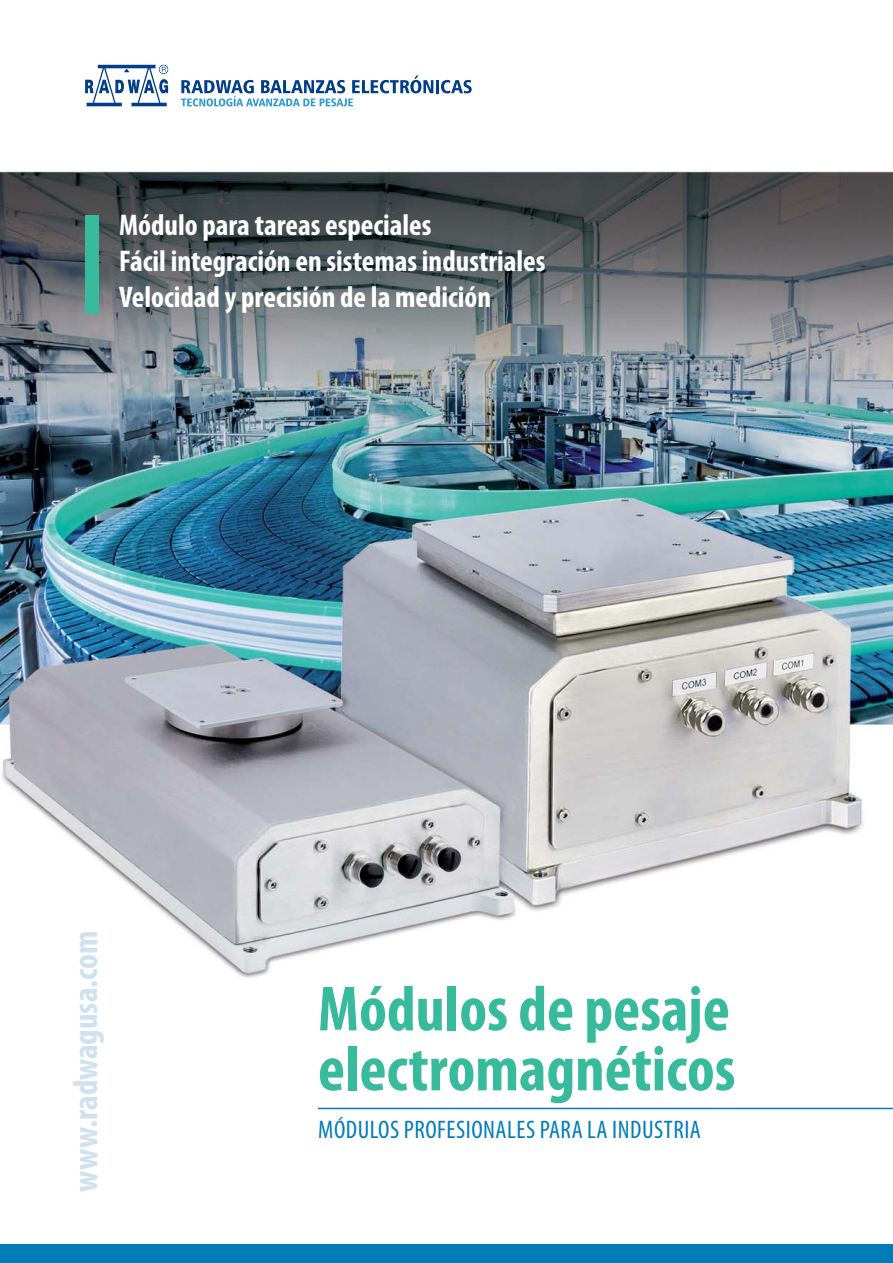
<style>
.page{position:relative;width:893px;height:1263px;background:#fff}
.page>*{position:absolute;margin:0;border:0;box-sizing:border-box;transform-origin:0 0}
.t1{font:700 condensed 64.5px/60px "Myriad Pro";color:#38bb9c}
.t2{font:700 condensed 34.5px "Myriad Pro";color:#d0e2ef}
.t3{font:700 condensed 30px/36px "Myriad Pro";color:#fff}
.t4{font:condensed 25.5px "Myriad Pro";letter-spacing:.02em;color:#007cb9}
</style>
<div class="page">
<img style="left:0;top:64px;width:893px;height:1046px">
<div style="left:85px;top:215px;width:14px;height:98px;background:#38bb9c"></div>
<div style="left:0;top:1244px;width:893px;height:19px;background:#007cb9"></div>
<svg style="left:85px;top:65px;width:83px;height:41px"></svg>
<svg style="left:181px;top:76px;width:291px;height:30px"></svg>
<hr style="left:318px;top:1108px;width:575px;height:1px;background:#007cb9">
<p class="t3" style="left:119px;top:209px;width:428px">Módulo para tareas especiales<br>Fácil integración en sistemas industriales<br>Velocidad y precisión de la medición</p>
<p class="t2" style="left:73px;top:1192px;width:264px;rotate:-90deg">www.radwagusa.com</p>
<h1 class="t1" style="left:318px;top:983px;width:419px">Módulos de pesaje electromagnéticos</h1>
<p class="t4" style="left:318px;top:1120px;width:384px">MÓDULOS PROFESIONALES PARA LA INDUSTRIA</p>
</div>
